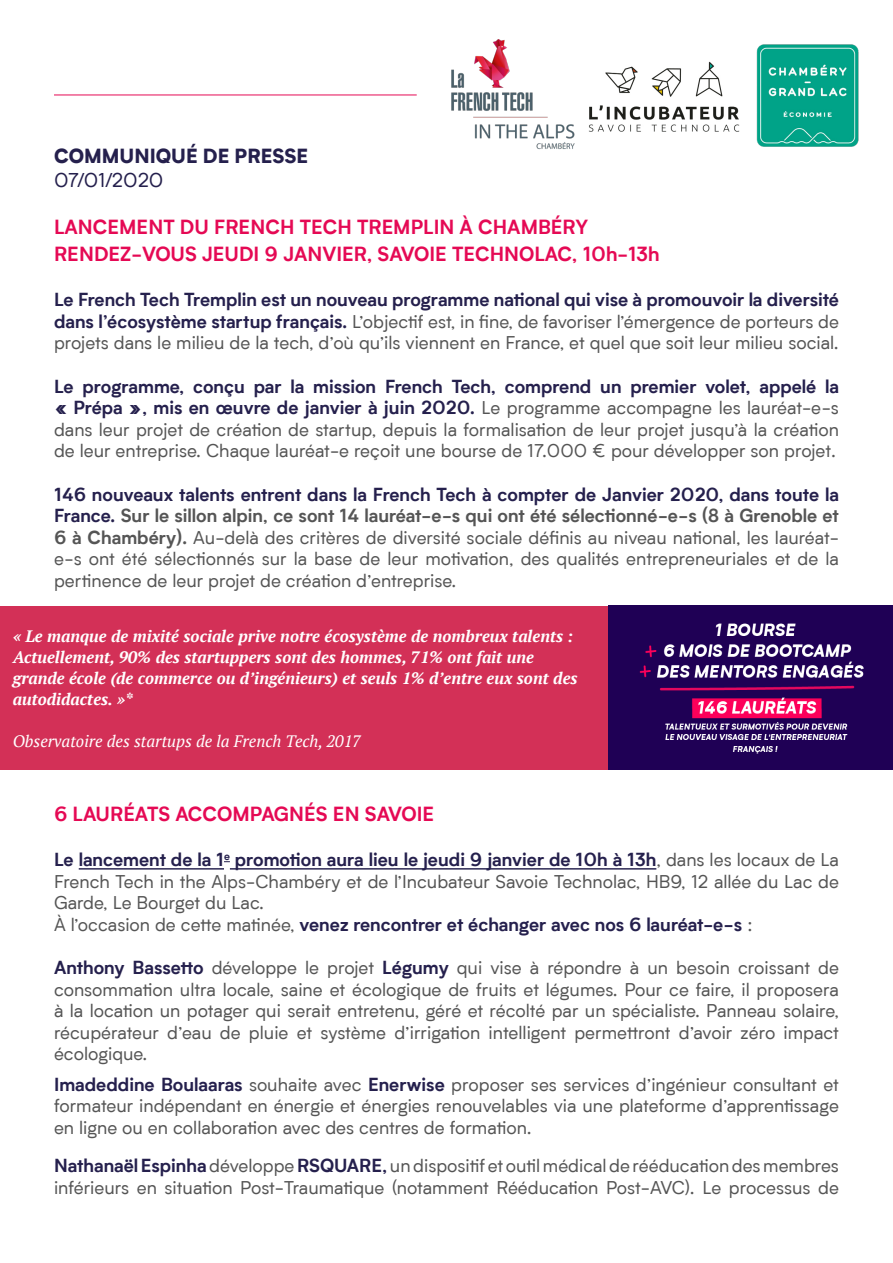
<style>
.page{position:relative;width:893px;height:1263px;background:#fff}
.page>*{position:absolute;margin:0;border:0;box-sizing:border-box;transform-origin:0 0}
.t1{font:700 19.5px "Biotif";color:#e50954}
.t2{font:900 19.5px "Biotif";color:#25204d}
.t3{font:19.5px "Biotif";color:#25204d}
.t4{font:18px/21.6px "Biotif";color:#555;text-align:justify}
.t5{font:700 18px "Biotif";color:#25204d}
.t6{font:italic 700 16.5px/21px "PT Serif";color:#fff}
.t7{font:italic 16.5px "PT Serif";color:#fff}
.s1{font-weight:700;color:#25204d}
.s2{font-weight:700}
.s3{font-weight:400;color:#555}
</style>
<div class="page">
<hr style="left:79px;top:868px;width:145px;height:1px;background:#25204d">
<hr style="left:230px;top:868px;width:426px;height:1px;background:#25204d">
<div style="left:0;top:606px;width:608px;height:164px;background:#d33057"></div>
<img style="left:451px;top:39px;width:124px;height:110px">
<img style="left:756px;top:44px;width:103px;height:103px">
<img style="left:589px;top:61px;width:150px;height:70px">
<hr style="left:54px;top:95px;width:363px;height:1px;background:#e50954">
<img style="left:608px;top:606px;width:285px;height:164px">
<p class="t2" style="left:54px;top:141px;width:256px">COMMUNIQUÉ DE PRESSE</p>
<p class="t3" style="left:54px;top:166px;width:111px">07/01/2020</p>
<p class="t1" style="left:54px;top:212px;width:536px">LANCEMENT DU FRENCH TECH TREMPLIN À CHAMBÉRY</p>
<p class="t1" style="left:54px;top:239px;width:607px">RENDEZ-VOUS JEUDI 9 JANVIER, SAVOIE TECHNOLAC, 10h-13h</p>
<p class="t4" style="left:54px;top:288px;width:786px"><span class="s1">Le French Tech Tremplin est un nouveau programme national qui vise à promouvoir la diversité dans l’écosystème startup français.</span> L’objectif est, in fine, de favoriser l’émergence de porteurs de projets dans le milieu de la tech, d’où qu’ils viennent en France, et quel que soit leur milieu social.</p>
<p class="t4" style="left:54px;top:375px;width:786px"><span class="s1">Le programme, conçu par la mission French Tech, comprend un premier volet, appelé la « Prépa », mis en œuvre de janvier à juin 2020.</span> Le programme accompagne les lauréat-e-s dans leur projet de création de startup, depuis la formalisation de leur projet jusqu’à la création de leur entreprise. Chaque lauréat-e reçoit une bourse de 17.000 € pour développer son projet.</p>
<p class="t4" style="left:54px;top:483px;width:786px"><span class="s1">146 nouveaux talents entrent dans la French Tech à compter de Janvier 2020, dans toute la France.</span> <span class="s2">Sur le sillon alpin, ce sont 14 lauréat-e-s qui ont été sélectionné-e-s (8 à Grenoble et 6 à Chambéry).</span> Au-delà des critères de diversité sociale définis au niveau national, les lauréat&shy;e-s ont été sélectionnés sur la base de leur motivation, des qualités entrepreneuriales et de la pertinence de leur projet de création d’entreprise.</p>
<p class="t6" style="left:13px;top:625px;width:566px">« Le manque de mixité sociale prive notre écosystème de nombreux talents :<br>Actuellement, 90% des startuppers sont des hommes, 71% ont fait une grande école (de commerce ou d’ingénieurs) et seuls 1% d’entre eux sont des autodidactes. »*</p>
<p class="t7" style="left:13px;top:730px;width:350px">Observatoire des startups de la French Tech, 2017</p>
<p class="t1" style="left:54px;top:799px;width:382px">6 LAURÉATS ACCOMPAGNÉS EN SAVOIE</p>
<p class="t4" style="left:54px;top:848px;width:786px"><span class="s1">Le lancement de la 1</span><sup>e</sup> <span class="s1">promotion aura lieu le jeudi 9 janvier de 10h à 13h</span>, dans les locaux de La French Tech in the Alps-Chambéry et de l’Incubateur Savoie Technolac, HB9, 12 allée du Lac de Garde, Le Bourget du Lac.</p>
<p class="t5" style="left:54px;top:911px;width:700px"><span class="s3">À l’occasion de cette matinée,</span> venez rencontrer et échanger avec nos 6 lauréat-e-s <span class="s3">:</span></p>
<p class="t4" style="left:54px;top:956px;width:786px"><span class="s1">Anthony Bassetto</span> développe le projet <span class="s1">Légumy</span> qui vise à répondre à un besoin croissant de consommation ultra locale, saine et écologique de fruits et légumes. Pour ce faire, il proposera à la location un potager qui serait entretenu, géré et récolté par un spécialiste. Panneau solaire, récupérateur d’eau de pluie et système d’irrigation intelligent permettront d’avoir zéro impact écologique.</p>
<p class="t4" style="left:54px;top:1072px;width:786px"><span class="s1">Imadeddine Boulaaras</span> souhaite avec <span class="s1">Enerwise</span> proposer ses services d’ingénieur consultant et formateur indépendant en énergie et énergies renouvelables via une plateforme d’apprentissage en ligne ou en collaboration avec des centres de formation.</p>
<p class="t4" style="left:54px;top:1154px;width:786px"><span class="s1">Nathanaël Espinha</span> développe <span class="s1">RSQUARE,</span> un dispositif et outil médical de rééducation des membres inférieurs en situation Post-Traumatique (notamment Rééducation Post-AVC). Le processus de</p>
</div>
